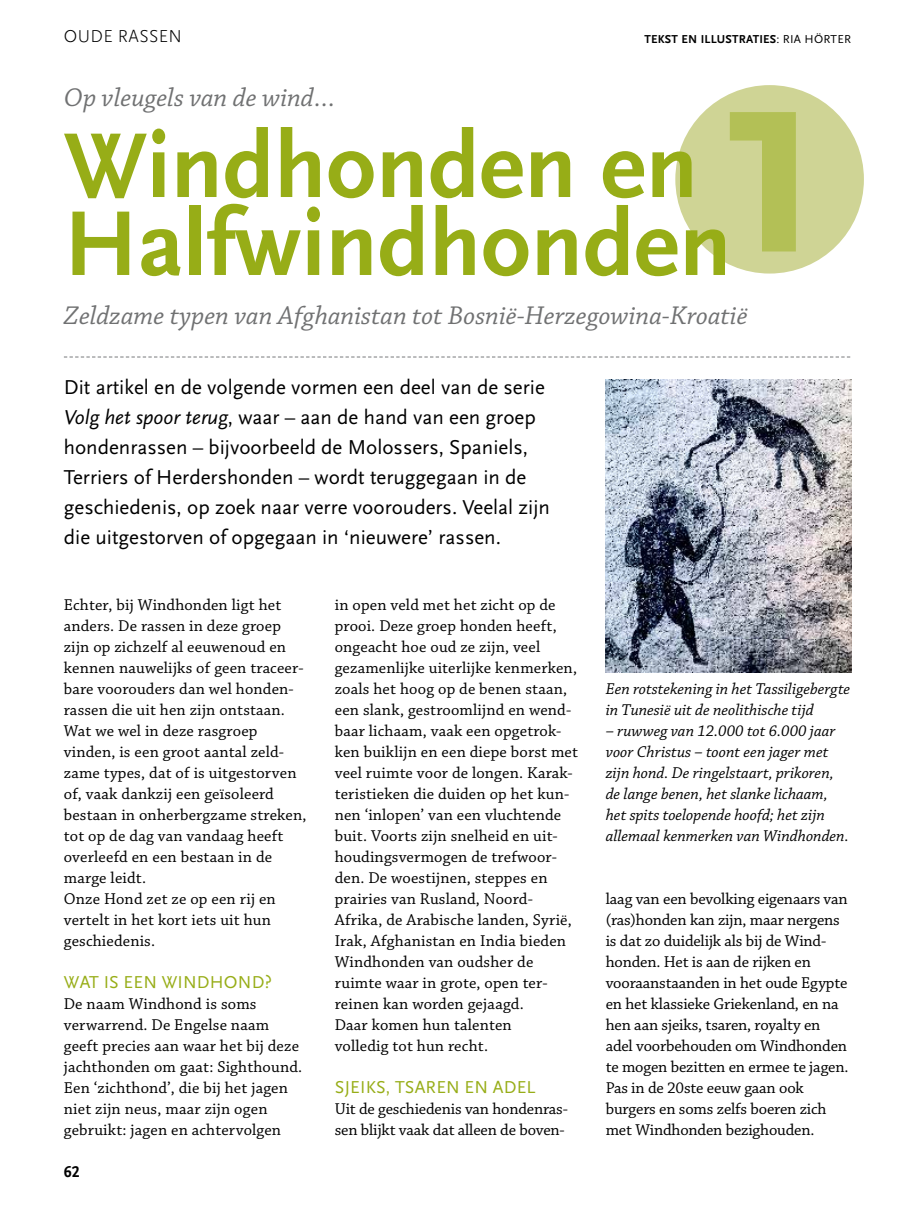
<style>
.page{position:relative;width:915px;height:1212px;background:#fff}
.page>*{position:absolute;margin:0;border:0;box-sizing:border-box;transform-origin:0 0}
.t1{font:700 96px/78px "Scala Sans Pro";color:#97ad17}
.t2{font:italic 27px "Chaparral Pro";color:#707172}
.t3{font:21px/30px "Scala Sans Pro";color:#000}
.t4{font:18px "Scala Sans Pro";letter-spacing:.01em;color:#97ad17}
.t5{font:300 18px "Scala Sans Pro";letter-spacing:.02em;color:#000}
.t6{font:16.5px/21px "Chaparral Pro";letter-spacing:.01em;color:#000}
.t7{font:16.5px/21px "Chaparral Pro";letter-spacing:-.01em;color:#000}
.t8{font:italic 16.5px/21px "Chaparral Pro";color:#000}
.t9{font:700 16.5px "Scala Sans Pro";color:#000;scale:.95 1}
.t10{font:700 12px "Scala Sans Pro";letter-spacing:.02em;color:#000}
.s1{font-weight:400}
.s2{font-style:italic}
</style>
<div class="page">
<svg style="left:64px;top:356px;width:785px;height:2px"></svg>
<img style="left:605px;top:379px;width:245px;height:294px">
<div style="left:675px;top:85px;width:188px;height:189px;background:#cfd495;border-radius:50%"></div>
<svg style="left:729px;top:112px;width:66px;height:139px"></svg>
<p class="t5" style="left:64px;top:26px;width:120px">OUDE RASSEN</p>
<h2 class="t2" style="left:64px;top:82px;width:272px">Op vleugels van de wind…</h2>
<p class="t10" style="left:644px;top:32px;width:208px">TEKST EN ILLUSTRATIES<span class="s1">: RIA HÖRTER</span></p>
<h1 class="t1" style="left:64px;top:127px;width:669px">Windhonden en<br>Halfwindhonden</h1>
<h2 class="t2" style="left:64px;top:301px;width:685px">Zeldzame typen van Afghanistan tot Bosnië-Herzegowina-Kroatië</h2>
<p class="t3" style="left:64px;top:372px;width:487px">Dit artikel en de volgende vormen een deel van de serie <span class="s2">Volg het spoor terug</span>, waar – aan de hand van een groep hondenrassen – bijvoorbeeld de Molossers, Spaniels, Terriers of Herdershonden – wordt teruggegaan in de geschiedenis, op zoek naar verre voorouders. Veelal zijn die uitgestorven of opgegaan in ‘nieuwere’ rassen.</p>
<p class="t6" style="left:64px;top:594px;width:244px">Echter, bij Windhonden ligt het anders. De rassen in deze groep zijn op zichzelf al eeuwenoud en kennen nauwelijks of geen traceer&shy;bare voorouders dan wel honden&shy;rassen die uit hen zijn ontstaan.<br>Wat we wel in deze rasgroep vinden, is een groot aantal zeld&shy;zame types, dat of is uitgestorven of, vaak dankzij een geïsoleerd bestaan in onherbergzame streken, tot op de dag van vandaag heeft overleefd en een bestaan in de marge leidt.<br>Onze Hond zet ze op een rij en vertelt in het kort iets uit hun geschiedenis.</p>
<p class="t4" style="left:64px;top:971px;width:210px">WAT IS EEN WINDHOND?</p>
<p class="t6" style="left:64px;top:993px;width:240px">De naam Windhond is soms verwarrend. De Engelse naam geeft precies aan waar het bij deze jachthonden om gaat: Sighthound.<br>Een ‘zichthond’, die bij het jagen niet zijn neus, maar zijn ogen gebruikt: jagen en achtervolgen</p>
<p class="t9" style="left:64px;top:1161px;width:18px">62</p>
<p class="t6" style="left:334px;top:594px;width:245px">in open veld met het zicht op de prooi. Deze groep honden heeft, ongeacht hoe oud ze zijn, veel gezamenlijke uiterlijke kenmerken, zoals het hoog op de benen staan, een slank, gestroomlijnd en wend&shy;baar lichaam, vaak een opgetrok&shy;ken buiklijn en een diepe borst met veel ruimte voor de longen. Karak&shy;teristieken die duiden op het kun&shy;nen ‘inlopen’ van een vluchtende buit. Voorts zijn snelheid en uit&shy;houdingsvermogen de trefwoor&shy;den. De woestijnen, steppes en prairies van Rusland, Noord-<br>Afrika, de Arabische landen, Syrië,<br>Irak, Afghanistan en India bieden<br>Windhonden van oudsher de ruimte waar in grote, open ter&shy;reinen kan worden gejaagd.<br>Daar komen hun talenten<br>volledig tot hun recht.</p>
<p class="t4" style="left:335px;top:1076px;width:202px">SJEIKS, TSAREN EN ADEL</p>
<p class="t7" style="left:334px;top:1098px;width:235px">Uit de geschiedenis van hondenras&shy;sen blijkt vaak dat alleen de boven-</p>
<p class="t8" style="left:605px;top:678px;width:246px">Een rotstekening in het Tassiligebergte in Tunesië uit de neolithische tijd</p>
<p class="t8" style="left:605px;top:720px;width:244px">– ruwweg van 12.000 tot 6.000 jaar voor Christus – toont een jager met zijn hond. De ringelstaart, prikoren, de lange benen, het slanke lichaam, het spits toelopende hoofd; het zijn allemaal kenmerken van Windhonden.</p>
<p class="t7" style="left:605px;top:888px;width:244px">laag van een bevolking eigenaars van (ras)honden kan zijn, maar nergens is dat zo duidelijk als bij de Wind&shy;honden. Het is aan de rijken en vooraanstaanden in het oude Egypte en het klassieke Griekenland, en na hen aan sjeiks, tsaren, royalty en adel voorbehouden om Windhonden te mogen bezitten en ermee te jagen.<br>Pas in de 20ste eeuw gaan ook burgers en soms zelfs boeren zich met Windhonden bezighouden.</p>
</div>
